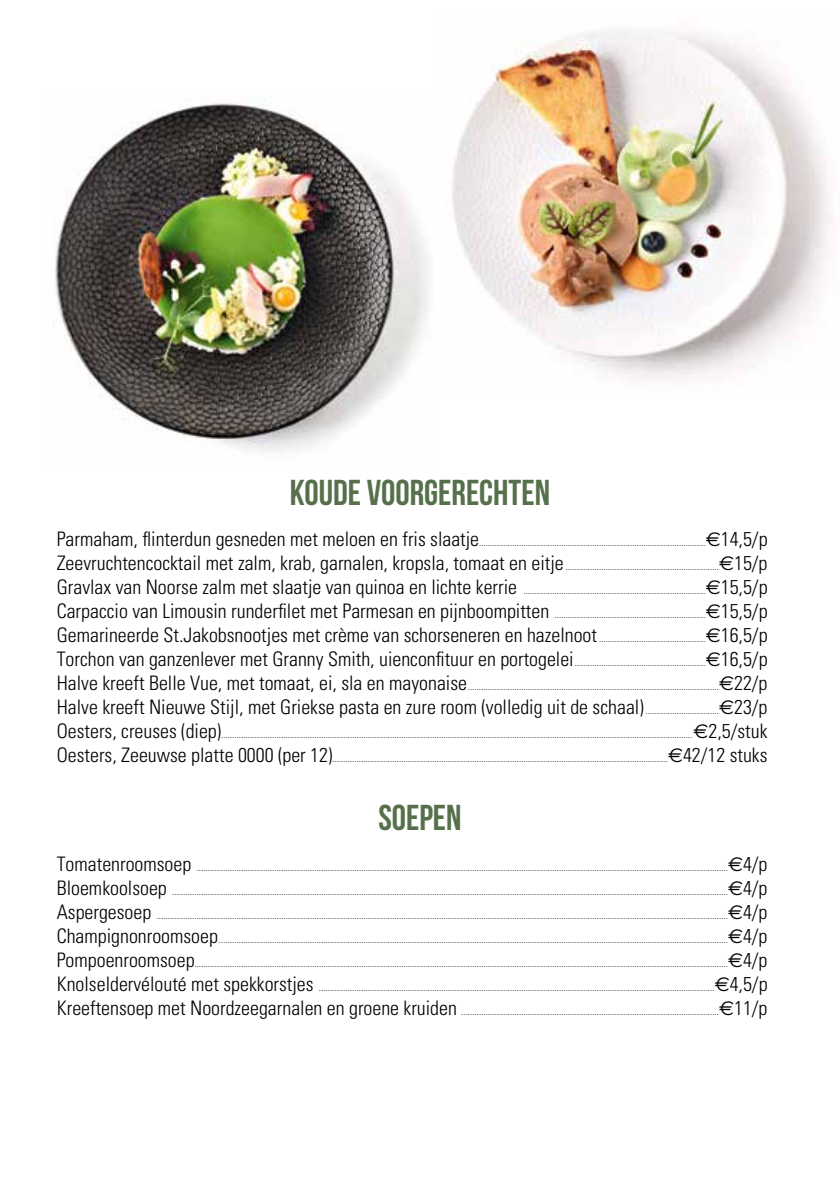
<style>
.page{position:relative;width:840px;height:1191px;background:#fff}
.page>*{position:absolute;margin:0;border:0;box-sizing:border-box;transform-origin:0 0}
.t1{font:36px "Bebas Neue";color:#56704b}
.t2{font:300 condensed 20px/24px "USR Univers";color:#000}
.t3{font:300 condensed 10px "USR Univers";color:#000}
.s1{font-size:20px}
.s2{font-family:"Euro Sans";font-weight:400;font-stretch:normal;font-size:20px}
.s3{font-size:10px}
.s4{font-family:"Euro Sans";font-weight:400;font-stretch:normal}
</style>
<div class="page">
<img style="left:452px;top:31px;width:380px;height:349px">
<img style="left:55px;top:99px;width:373px;height:352px">
<h1 class="t1" style="left:290px;top:473px;width:261px">KOUDE VOORGERECHTEN</h1>
<p class="t3" style="left:57px;top:537px;width:712px"><span class="s1">Parmaham, flinterdun gesneden met meloen en fris slaatje</span>......................................................................................................<span class="s2">€</span><span class="s1">14,5/p</span></p>
<p class="t3" style="left:57px;top:561px;width:711px"><span class="s1">Zeevruchtencocktail met zalm, krab, garnalen, kropsla, tomaat en eitje</span> .....................................................................<span class="s2">€</span><span class="s1">15/p</span></p>
<p class="t3" style="left:57px;top:585px;width:712px"><span class="s1">Gravlax van Noorse zalm met slaatje van quinoa en lichte kerrie</span> ..................................................................................<span class="s2">€</span><span class="s1">15,5/p</span></p>
<p class="t3" style="left:57px;top:609px;width:711px"><span class="s1">Carpaccio van Limousin runderfilet met Parmesan en pijnboompitten</span> ....................................................................<span class="s2">€</span><span class="s1">15,5/p</span></p>
<p class="t2" style="left:57px;top:623px;width:711px">Gemarineerde St.Jakobsnootjes met crème van schorseneren en hazelnoot <span class="s3">................................................</span><span class="s4">€</span>16,5/p<br>Torchon van ganzenlever met Granny Smith, uienconfituur en portogelei<span class="s3">...........................................................</span><span class="s4">€</span>16,5/p</p>
<p class="t3" style="left:57px;top:681px;width:711px"><span class="s1">Halve kreeft Belle Vue, met tomaat, ei, sla en mayonaise</span>.................................................................................................................<span class="s2">€</span><span class="s1">22/p</span></p>
<h2 class="t2" style="left:57px;top:695px;width:711px">Halve kreeft Nieuwe Stijl, met Griekse pasta en zure room (volledig uit de schaal) <span class="s3">.................................</span><span class="s4">€</span>23/p</h2>
<p class="t3" style="left:57px;top:729px;width:712px"><span class="s1">Oesters, creuses (diep)</span>....................................................................................................................................................................................................................<span class="s2">€</span><span class="s1">2,5/stuk</span></p>
<p class="t3" style="left:57px;top:753px;width:712px"><span class="s1">Oesters, Zeeuwse platte 0000 (per 12)</span>.......................................................................................................................................................<span class="s2">€</span><span class="s1">42/12 stuks</span></p>
<h1 class="t1" style="left:378px;top:797px;width:85px">SOEPEN</h1>
<p class="t3" style="left:57px;top:861px;width:712px"><span class="s1">Tomatenroomsoep</span> ...............................................................................................................................................................................................................................................<span class="s2">€</span><span class="s1">4/p</span></p>
<p class="t3" style="left:57px;top:885px;width:711px"><span class="s1">Bloemkoolsoep</span> ..........................................................................................................................................................................................................................................................<span class="s2">€</span><span class="s1">4/p</span></p>
<p class="t3" style="left:57px;top:909px;width:711px"><span class="s1">Aspergesoep</span> .................................................................................................................................................................................................................................................................<span class="s2">€</span><span class="s1">4/p</span></p>
<p class="t3" style="left:57px;top:933px;width:711px"><span class="s1">Champignonroomsoep</span>.....................................................................................................................................................................................................................................<span class="s2">€</span><span class="s1">4/p</span></p>
<p class="t3" style="left:57px;top:957px;width:711px"><span class="s1">Pompoenroomsoep</span>................................................................................................................................................................................................................................................<span class="s2">€</span><span class="s1">4/p</span></p>
<p class="t3" style="left:57px;top:981px;width:712px"><span class="s1">Knolseldervélouté met spekkorstjes</span> ..................................................................................................................................................................................<span class="s2">€</span><span class="s1">4,5/p</span></p>
<p class="t3" style="left:57px;top:1005px;width:711px"><span class="s1">Kreeftensoep met Noordzeegarnalen en groene kruiden</span> ....................................................................................................................<span class="s2">€</span><span class="s1">11/p</span></p>
</div>
